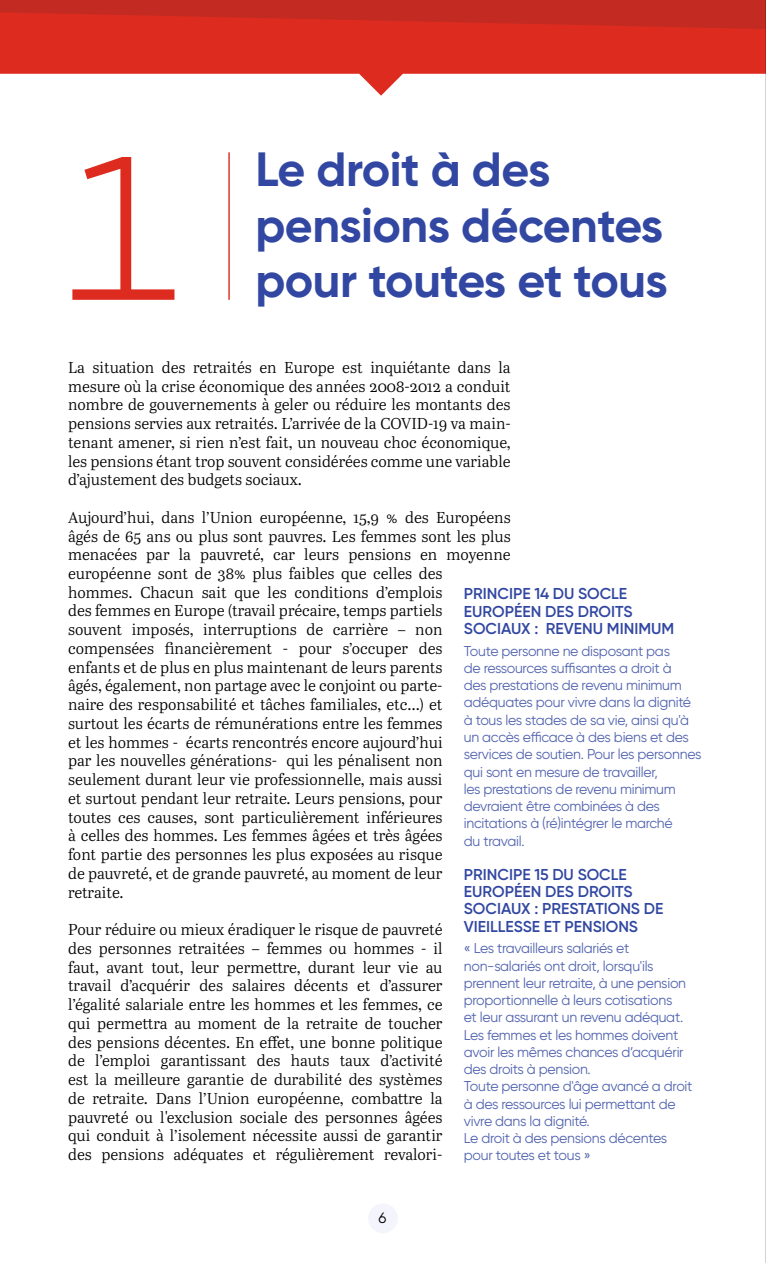
<style>
.page{position:relative;width:766px;height:1263px;background:#fff}
.page>*{position:absolute;margin:0;border:0;box-sizing:border-box;transform-origin:0 0}
.t1{font:300 204px "Gilroy";color:#de2b1f}
.t2{font:700 48px/55.5px "Gilroy";letter-spacing:-.01em;color:#3147a1}
.t3{font:15.75px/18.8px "Abril Text Lt";color:#000;text-align:justify}
.t4{font:600 15.75px/17.2px "Gilroy";color:#3147a1}
.t5{font:15px "Gilroy";color:#000}
.t6{font:14.25px/17.2px "Gilroy";letter-spacing:-.02em;color:#5264af}
</style>
<div class="page">
<svg style="left:0;top:29px;width:765px;height:67px;fill:#de2b1f"></svg>
<svg style="left:0;top:0;width:765px;height:29px;background:#ca2b21"></svg>
<hr style="left:228px;top:152px;width:2px;height:148px;background:#de2b1f">
<div style="left:368px;top:1203px;width:30px;height:30px;background:#f4f4fd;border-radius:50%"></div>
<hr style="left:765px;top:0;width:1px;height:1263px;background:#c4c4c5">
<h1 class="t1" style="left:64px;top:104px;width:118px">1</h1>
<h2 class="t2" style="left:255px;top:141px;width:409px">Le droit à des pensions décentes</h2>
<h2 class="t2" style="left:255px;top:252px;width:414px">pour toutes et tous</h2>
<p class="t3" style="left:68px;top:357px;width:444px">La situation des retraités en Europe est inquiétante dans la mesure où la crise économique des années 2008-2012 a conduit nombre de gouvernements à geler ou réduire les montants des pensions servies aux retraités. L’arrivée de la COVID-19 va main&shy;tenant amener, si rien n’est fait, un nouveau choc économique, les pensions étant trop souvent considérées comme une variable d’ajustement des budgets sociaux.</p>
<p class="t3" style="left:68px;top:507px;width:444px;text-align:left">Aujourd’hui, dans l’Union européenne, 15,9 % des Européens âgés de 65 ans ou plus sont pauvres. Les femmes sont les plus menacées par la pauvreté, car leurs pensions en moyenne européenne sont de 38% plus faibles que celles des hommes. Chacun sait que les conditions d’emplois<br>des femmes en Europe (travail précaire, temps partiels<br>souvent imposés, interruptions de carrière – non compensées financièrement - pour s’occuper des<br>enfants et de plus en plus maintenant de leurs parents<br>âgés, également, non partage avec le conjoint ou parte-<br>naire des responsabilité et tâches familiales, etc…) et<br>surtout les écarts de rémunérations entre les femmes<br>et les hommes - écarts rencontrés encore aujourd’hui<br>par les nouvelles générations- qui les pénalisent non seulement durant leur vie professionnelle, mais aussi<br>et surtout pendant leur retraite. Leurs pensions, pour<br>toutes ces causes, sont particulièrement inférieures<br>à celles des hommes. Les femmes âgées et très âgées<br>font partie des personnes les plus exposées au risque<br>de pauvreté, et de grande pauvreté, au moment de leur<br>retraite.</p>
<p class="t3" style="left:68px;top:919px;width:376px">Pour réduire ou mieux éradiquer le risque de pauvreté des personnes retraitées – femmes ou hommes - il faut, avant tout, leur permettre, durant leur vie au travail d’acquérir des salaires décents et d’assurer l’égalité salariale entre les hommes et les femmes, ce qui permettra au moment de la retraite de toucher des pensions décentes. En effet, une bonne politique de l’emploi garantissant des hauts taux d’activité est la meilleure garantie de durabilité des systèmes de retraite. Dans l’Union européenne, combattre la pauvreté ou l'exclusion sociale des personnes âgées qui conduit à l’isolement nécessite aussi de garantir des pensions adéquates et régulièrement revalori-</p>
<p class="t4" style="left:464px;top:585px;width:212px">PRINCIPE 14 DU SOCLE<br>EUROPÉEN DES DROITS<br>SOCIAUX : REVENU MINIMUM</p>
<p class="t6" style="left:463px;top:642px;width:239px">Toute personne ne disposant pas<br>de ressources suffisantes a droit à<br>des prestations de revenu minimum adéquates pour vivre dans la dignité à tous les stades de sa vie, ainsi qu'à un accès efficace à des biens et des services de soutien. Pour les personnes qui sont en mesure de travailler,<br>les prestations de revenu minimum devraient être combinées à des incitations à (ré)intégrer le marché<br>du travail.</p>
<p class="t4" style="left:464px;top:866px;width:201px">PRINCIPE 15 DU SOCLE<br>EUROPÉEN DES DROITS<br>SOCIAUX : PRESTATIONS DE<br>VIEILLESSE ET PENSIONS</p>
<p class="t6" style="left:463px;top:939px;width:230px">« Les travailleurs salariés et non-salariés ont droit, lorsqu'ils prennent leur retraite, à une pension proportionnelle à leurs cotisations<br>et leur assurant un revenu adéquat.<br>Les femmes et les hommes doivent avoir les mêmes chances d’acquérir des droits à pension.<br>Toute personne d'âge avancé a droit à des ressources lui permettant de vivre dans la dignité.<br>Le droit à des pensions décentes pour toutes et tous »</p>
<p class="t5" style="left:378px;top:1208px;width:9px">6</p>
</div>
